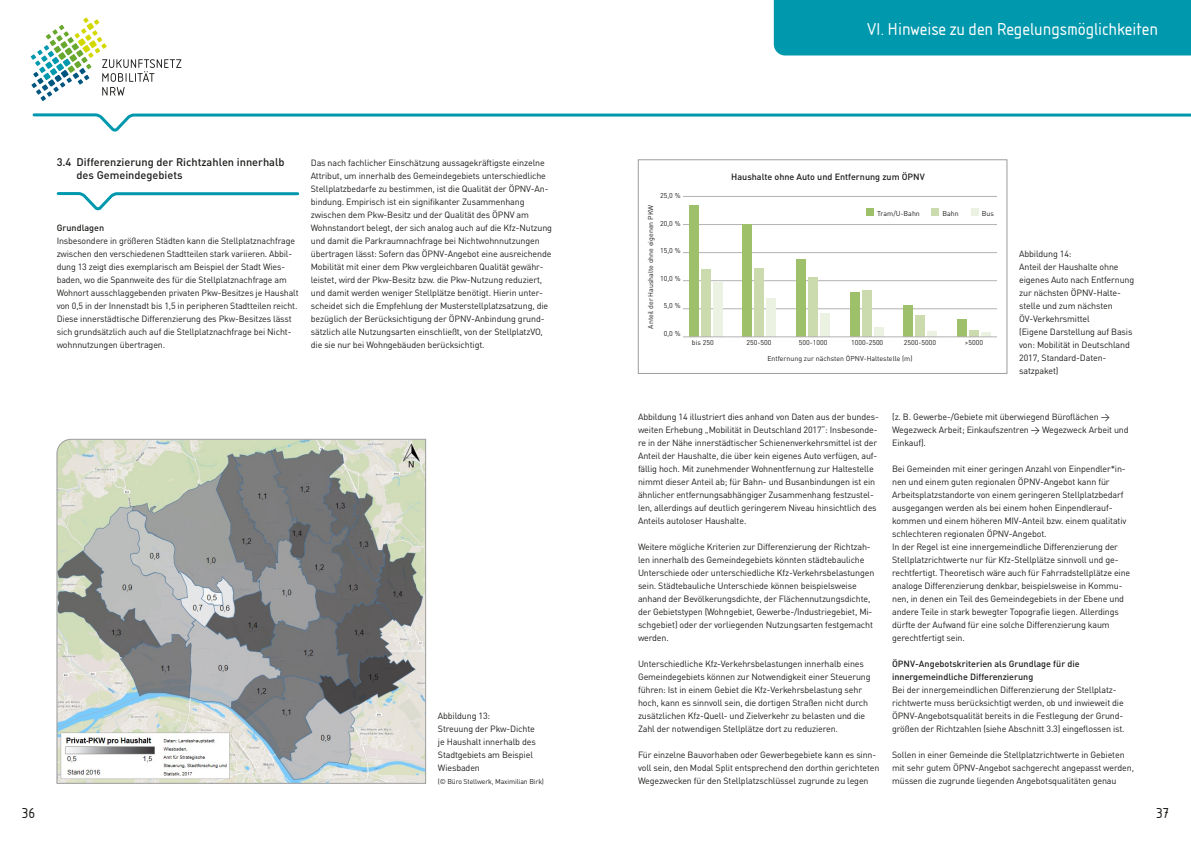
<style>
.page{position:relative;width:1191px;height:842px;background:#fff}
.page>*{position:absolute;margin:0;border:0;box-sizing:border-box;transform-origin:0 0}
.t1{font:18px "Isonorm Pro";color:#fff}
.t2{font:15px "Isonorm Pro";color:#1d1d1b}
.t3{font:500 11px/13px "DINOT";color:#1d1d1b}
.t4{font:9px/13px "DINOT";letter-spacing:-.015em;color:#1d1d1b}
.t5{font:500 9px/13px "DINOT";color:#1d1d1b}
.t6{font:7px "DINOT";color:#1d1d1b}
</style>
<div class="page">
<svg style="left:32px;top:113px;width:1159px;height:19px"></svg>
<svg style="left:31px;top:18px;width:150px;height:83px"></svg>
<div style="left:774px;top:0;width:417px;height:56px;background:#0098ad"></div>
<svg style="left:56px;top:192px;width:244px;height:19px"></svg>
<svg style="left:56px;top:439px;width:370px;height:345px"></svg>
<div style="left:638px;top:160px;width:369px;height:214px;border:1px solid #9d9d9d"></div>
<div style="left:866px;top:209px;width:7px;height:7px;background:#9fc06b"></div>
<div style="left:932px;top:209px;width:7px;height:7px;background:#cbdbae"></div>
<div style="left:971px;top:209px;width:7px;height:7px;background:#ecf2e2"></div>
<hr style="left:683px;top:308px;width:314px;height:1px;background:#b2b2b2">
<hr style="left:683px;top:280px;width:314px;height:1px;background:#b2b2b2">
<hr style="left:683px;top:252px;width:314px;height:1px;background:#b2b2b2">
<hr style="left:683px;top:224px;width:314px;height:1px;background:#b2b2b2">
<hr style="left:683px;top:196px;width:314px;height:1px;background:#b2b2b2">
<div style="left:689px;top:205px;width:9px;height:132px;background:#9fc06b"></div>
<div style="left:701px;top:269px;width:9px;height:68px;background:#cbdbae"></div>
<div style="left:713px;top:282px;width:9px;height:55px;background:#ecf2e2"></div>
<div style="left:742px;top:225px;width:10px;height:112px;background:#9fc06b"></div>
<div style="left:754px;top:268px;width:10px;height:69px;background:#cbdbae"></div>
<div style="left:766px;top:298px;width:10px;height:39px;background:#ecf2e2"></div>
<div style="left:796px;top:259px;width:9px;height:78px;background:#9fc06b"></div>
<div style="left:808px;top:278px;width:9px;height:59px;background:#cbdbae"></div>
<div style="left:820px;top:314px;width:9px;height:23px;background:#ecf2e2"></div>
<div style="left:849px;top:293px;width:10px;height:44px;background:#9fc06b"></div>
<div style="left:861px;top:291px;width:10px;height:46px;background:#cbdbae"></div>
<div style="left:873px;top:328px;width:10px;height:9px;background:#ecf2e2"></div>
<div style="left:903px;top:306px;width:10px;height:31px;background:#9fc06b"></div>
<div style="left:915px;top:315px;width:10px;height:22px;background:#cbdbae"></div>
<div style="left:927px;top:331px;width:10px;height:6px;background:#ecf2e2"></div>
<div style="left:957px;top:319px;width:9px;height:18px;background:#9fc06b"></div>
<div style="left:969px;top:330px;width:9px;height:7px;background:#cbdbae"></div>
<svg style="left:981px;top:333px;width:9px;height:4px"></svg>
<hr style="left:683px;top:337px;width:314px;height:1px;background:#b2b2b2">
<p class="t3" style="left:77px;top:155px;width:210px;text-indent:-20px">3.4 Differenzierung der Richtzahlen innerhalb des Gemeindegebiets</p>
<p class="t5" style="left:57px;top:221px;width:49px">Grundlagen</p>
<p class="t4" style="left:57px;top:234px;width:243px">Insbesondere in größeren Städten kann die Stellplatznachfrage zwischen den verschiedenen Stadtteilen stark variieren. Abbil&shy;dung 13 zeigt dies exemplarisch am Beispiel der Stadt Wies&shy;baden, wo die Spannweite des für die Stellplatznachfrage am Wohnort ausschlaggebenden privaten Pkw-Besitzes je Haushalt von 0,5 in der Innenstadt bis 1,5 in peripheren Stadtteilen reicht.<br>Diese innerstädtische Differenzierung des Pkw-Besitzes lässt sich grundsätzlich auch auf die Stellplatznachfrage bei Nicht&shy;wohnnutzungen übertragen.</p>
<p class="t4" style="left:311px;top:156px;width:243px">Das nach fachlicher Einschätzung aussagekräftigste einzelne Attribut, um innerhalb des Gemeindegebiets unterschiedliche Stellplatzbedarfe zu bestimmen, ist die Qualität der ÖPNV-An&shy;bindung. Empirisch ist ein signifikanter Zusammenhang zwischen dem Pkw-Besitz und der Qualität des ÖPNV am Wohnstandort belegt, der sich analog auch auf die Kfz-Nutzung und damit die Parkraumnachfrage bei Nichtwohnnutzungen übertragen lässt: Sofern das ÖPNV-Angebot eine ausreichende Mobilität mit einer dem Pkw vergleichbaren Qualität gewähr&shy;leistet, wird der Pkw-Besitz bzw. die Pkw-Nutzung reduziert, und damit werden weniger Stellplätze benötigt. Hierin unter&shy;scheidet sich die Empfehlung der Musterstellplatzsatzung, die bezüglich der Berücksichtigung der ÖPNV-Anbindung grund&shy;sätzlich alle Nutzungsarten einschließt, von der StellplatzVO, die sie nur bei Wohngebäuden berücksichtigt.</p>
<p class="t4" style="left:438px;top:708px;width:99px">Abbildung 13:<br>Streuung der Pkw-Dichte je Haushalt innerhalb des<br>Stadtgebiets am Beispiel<br>Wiesbaden</p>
<p class="t6" style="left:438px;top:776px;width:108px">(© Büro Stellwerk, Maximilian Birk)</p>
<h1 class="t1" style="left:867px;top:19px;width:292px">VI. Hinweise zu den Regelungsmöglichkeiten</h1>
<p class="t6" style="left:660px;top:191px;width:22px">25,0 %</p>
<p class="t6" style="left:645px;top:329px;width:125px;rotate:-90deg">Anteil der Haushalte ohne eigenen PKW</p>
<p class="t6" style="left:660px;top:218px;width:22px">20,0 %</p>
<p class="t6" style="left:660px;top:245px;width:22px">15,0 %</p>
<p class="t6" style="left:660px;top:273px;width:22px">10,0 %</p>
<p class="t6" style="left:664px;top:300px;width:18px">5,0 %</p>
<p class="t6" style="left:664px;top:328px;width:18px">0,0 %</p>
<p class="t5" style="left:731px;top:170px;width:195px">Haushalte ohne Auto und Entfernung zum ÖPNV</p>
<p class="t6" style="left:877px;top:208px;width:44px">Tram/U-Bahn</p>
<p class="t6" style="left:942px;top:208px;width:18px">Bahn</p>
<p class="t6" style="left:981px;top:208px;width:14px">Bus</p>
<p class="t6" style="left:692px;top:337px;width:23px">bis 250</p>
<p class="t6" style="left:746px;top:337px;width:26px">250-500</p>
<p class="t6" style="left:799px;top:337px;width:30px">500-1000</p>
<p class="t6" style="left:767px;top:353px;width:147px">Entfernung zur nächsten ÖPNV-Haltestelle (m)</p>
<p class="t6" style="left:851px;top:337px;width:34px">1000-2500</p>
<p class="t6" style="left:903px;top:337px;width:34px">2500-5000</p>
<p class="t6" style="left:964px;top:337px;width:20px">&gt;5000</p>
<p class="t4" style="left:1019px;top:247px;width:117px">Abbildung 14:<br>Anteil der Haushalte ohne eigenes Auto nach Entfernung zur nächsten ÖPNV-Halte&shy;stelle und zum nächsten<br>ÖV-Verkehrsmittel<br>(Eigene Darstellung auf Basis von: Mobilität in Deutschland<br>2017, Standard-Daten&shy;satzpaket)</p>
<p class="t4" style="left:638px;top:409px;width:242px">Abbildung 14 illustriert dies anhand von Daten aus der bundes&shy;weiten Erhebung „Mobilität in Deutschland 2017“: Insbesonde&shy;re in der Nähe innerstädtischer Schienenverkehrsmittel ist der Anteil der Haushalte, die über kein eigenes Auto verfügen, auf&shy;fällig hoch. Mit zunehmender Wohnentfernung zur Haltestelle nimmt dieser Anteil ab; für Bahn- und Busanbindungen ist ein ähnlicher entfernungsabhängiger Zusammenhang festzustel&shy;len, allerdings auf deutlich geringerem Niveau hinsichtlich des Anteils autoloser Haushalte.</p>
<p class="t4" style="left:638px;top:539px;width:238px">Weitere mögliche Kriterien zur Differenzierung der Richtzah&shy;len innerhalb des Gemeindegebiets könnten städtebauliche Unterschiede oder unterschiedliche Kfz-Verkehrsbelastungen sein. Städtebauliche Unterschiede können beispielsweise anhand der Bevölkerungsdichte, der Flächennutzungsdichte, der Gebietstypen (Wohngebiet, Gewerbe-/Industriegebiet, Mi&shy;schgebiet) oder der vorliegenden Nutzungsarten festgemacht werden.</p>
<p class="t4" style="left:638px;top:656px;width:234px">Unterschiedliche Kfz-Verkehrsbelastungen innerhalb eines Gemeindegebiets können zur Notwendigkeit einer Steuerung führen: Ist in einem Gebiet die Kfz-Verkehrsbelastung sehr hoch, kann es sinnvoll sein, die dortigen Straßen nicht durch zusätzlichen Kfz-Quell- und Zielverkehr zu belasten und die Zahl der notwendigen Stellplätze dort zu reduzieren.</p>
<p class="t4" style="left:638px;top:747px;width:243px">Für einzelne Bauvorhaben oder Gewerbegebiete kann es sinn&shy;voll sein, den Modal Split entsprechend den dorthin gerichteten<br>Wegezwecken für den Stellplatzschlüssel zugrunde zu legen</p>
<p class="t4" style="left:892px;top:409px;width:238px">(z. B. Gewerbe-/Gebiete mit überwiegend Büroflächen →<br>Wegezweck Arbeit; Einkaufszentren → Wegezweck Arbeit und<br>Einkauf).</p>
<p class="t4" style="left:892px;top:461px;width:240px">Bei Gemeinden mit einer geringen Anzahl von Einpendler*in&shy;nen und einem guten regionalen ÖPNV-Angebot kann für Arbeitsplatzstandorte von einem geringeren Stellplatzbedarf ausgegangen werden als bei einem hohen Einpendlerauf&shy;kommen und einem höheren MIV-Anteil bzw. einem qualitativ schlechteren regionalen ÖPNV-Angebot.<br>In der Regel ist eine innergemeindliche Differenzierung der Stellplatzrichtwerte nur für Kfz-Stellplätze sinnvoll und ge&shy;rechtfertigt. Theoretisch wäre auch für Fahrradstellplätze eine analoge Differenzierung denkbar, beispielsweise in Kommu&shy;nen, in denen ein Teil des Gemeindegebiets in der Ebene und andere Teile in stark bewegter Topografie liegen. Allerdings dürfte der Aufwand für eine solche Differenzierung kaum gerechtfertigt sein.</p>
<p class="t5" style="left:892px;top:656px;width:189px">ÖPNV-Angebotskriterien als Grundlage für die innergemeindliche Differenzierung</p>
<p class="t4" style="left:892px;top:682px;width:234px">Bei der innergemeindlichen Differenzierung der Stellplatz&shy;richtwerte muss berücksichtigt werden, ob und inwieweit die ÖPNV-Angebotsqualität bereits in die Festlegung der Grund&shy;größen der Richtzahlen (siehe Abschnitt 3.3) eingeflossen ist.</p>
<p class="t4" style="left:892px;top:747px;width:243px">Sollen in einer Gemeinde die Stellplatzrichtwerte in Gebieten mit sehr gutem ÖPNV-Angebot sachgerecht angepasst werden, müssen die zugrunde liegenden Angebotsqualitäten genau</p>
<h2 class="t2" style="left:22px;top:805px;width:15px">36</h2>
<h2 class="t2" style="left:1156px;top:805px;width:15px">37</h2>
</div>
